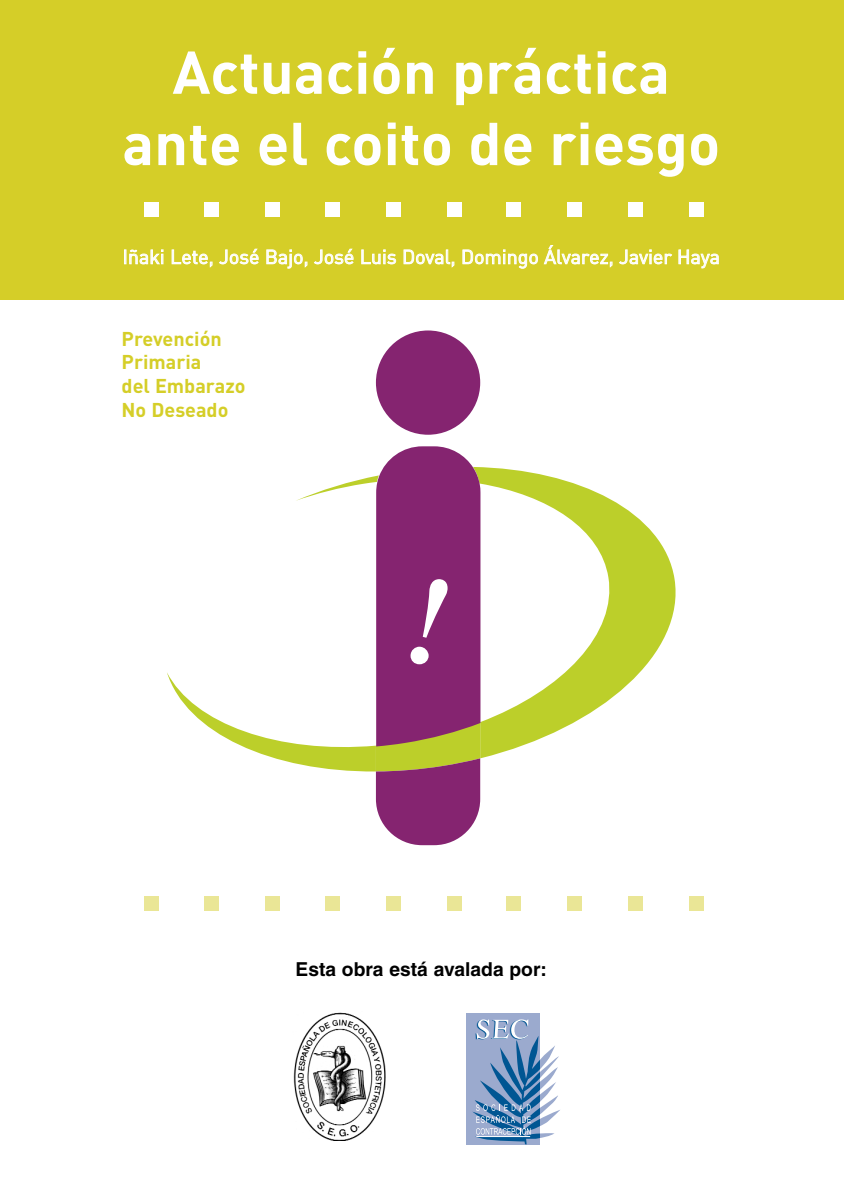
<style>
.page{position:relative;width:844px;height:1191px;background:#fff}
.page>*{position:absolute;margin:0;border:0;box-sizing:border-box;transform-origin:0 0}
.t1{font:700 59.5px/71.2px "DIN";color:#fff;text-align:center}
.t2{font:28.18px "Times";color:#005693}
.t3{font:700 19.78px/23.8px "DIN";color:#d5ce28}
.t4{font:19.6px "DIN";color:#fff}
.t5{font:700 19.25px "Helvetica";color:#000}
</style>
<div class="page">
<div style="left:466px;top:1013px;width:73px;height:131px;background:#9baace"></div>
<svg style="left:472px;top:1019px;width:88px;height:125px"></svg>
<img style="left:293px;top:1012px;width:93px;height:128px">
<div style="left:0;top:0;width:843px;height:300px;background:#d5ce28"></div>
<div style="left:376px;top:330px;width:104px;height:105px;background:#852470;border-radius:50%"></div>
<svg style="left:480px;top:467px;width:195px;height:291px"></svg>
<svg style="left:296px;top:476px;width:80px;height:25px"></svg>
<svg style="left:167px;top:672px;width:209px;height:100px"></svg>
<svg style="left:376px;top:446px;width:104px;height:399px;background:#8f3c71"></svg>
<svg style="left:410px;top:579px;width:37px;height:85px"></svg>
<div style="left:144px;top:202px;width:14px;height:15px;background:#fff"></div>
<div style="left:204px;top:202px;width:14px;height:15px;background:#fff"></div>
<div style="left:265px;top:202px;width:14px;height:15px;background:#fff"></div>
<div style="left:325px;top:202px;width:14px;height:15px;background:#fff"></div>
<div style="left:386px;top:202px;width:14px;height:15px;background:#fff"></div>
<div style="left:447px;top:202px;width:14px;height:15px;background:#fff"></div>
<div style="left:506px;top:202px;width:14px;height:15px;background:#fff"></div>
<div style="left:567px;top:202px;width:14px;height:15px;background:#fff"></div>
<div style="left:628px;top:202px;width:14px;height:14px;background:#fff"></div>
<div style="left:689px;top:202px;width:14px;height:15px;background:#fff"></div>
<div style="left:144px;top:896px;width:14px;height:15px;background:#eae696"></div>
<div style="left:204px;top:896px;width:14px;height:15px;background:#eae696"></div>
<div style="left:265px;top:896px;width:14px;height:15px;background:#eae696"></div>
<div style="left:325px;top:896px;width:14px;height:15px;background:#eae696"></div>
<div style="left:386px;top:896px;width:14px;height:15px;background:#eae696"></div>
<div style="left:447px;top:896px;width:14px;height:15px;background:#eae696"></div>
<div style="left:506px;top:896px;width:14px;height:15px;background:#eae696"></div>
<div style="left:567px;top:896px;width:14px;height:15px;background:#eae696"></div>
<div style="left:628px;top:896px;width:14px;height:14px;background:#eae696"></div>
<div style="left:689px;top:896px;width:14px;height:15px;background:#eae696"></div>
<h1 class="t1" style="left:122px;top:44px;width:599px">Actuación práctica ante el coito de riesgo</h1>
<p class="t4" style="left:122px;top:250px;width:599px">Iñaki Lete, José Bajo, José Luis Doval, Domingo Álvarez, Javier Haya</p>
<p class="t3" style="left:121px;top:329px;width:125px">Prevención<br>Primaria<br>del Embarazo<br>No Deseado</p>
<p class="t5" style="left:295px;top:962px;width:253px">Esta obra está avalada por:</p>
<h2 class="t2" style="left:474px;top:1019px;width:57px">SEC</h2>
</div>
